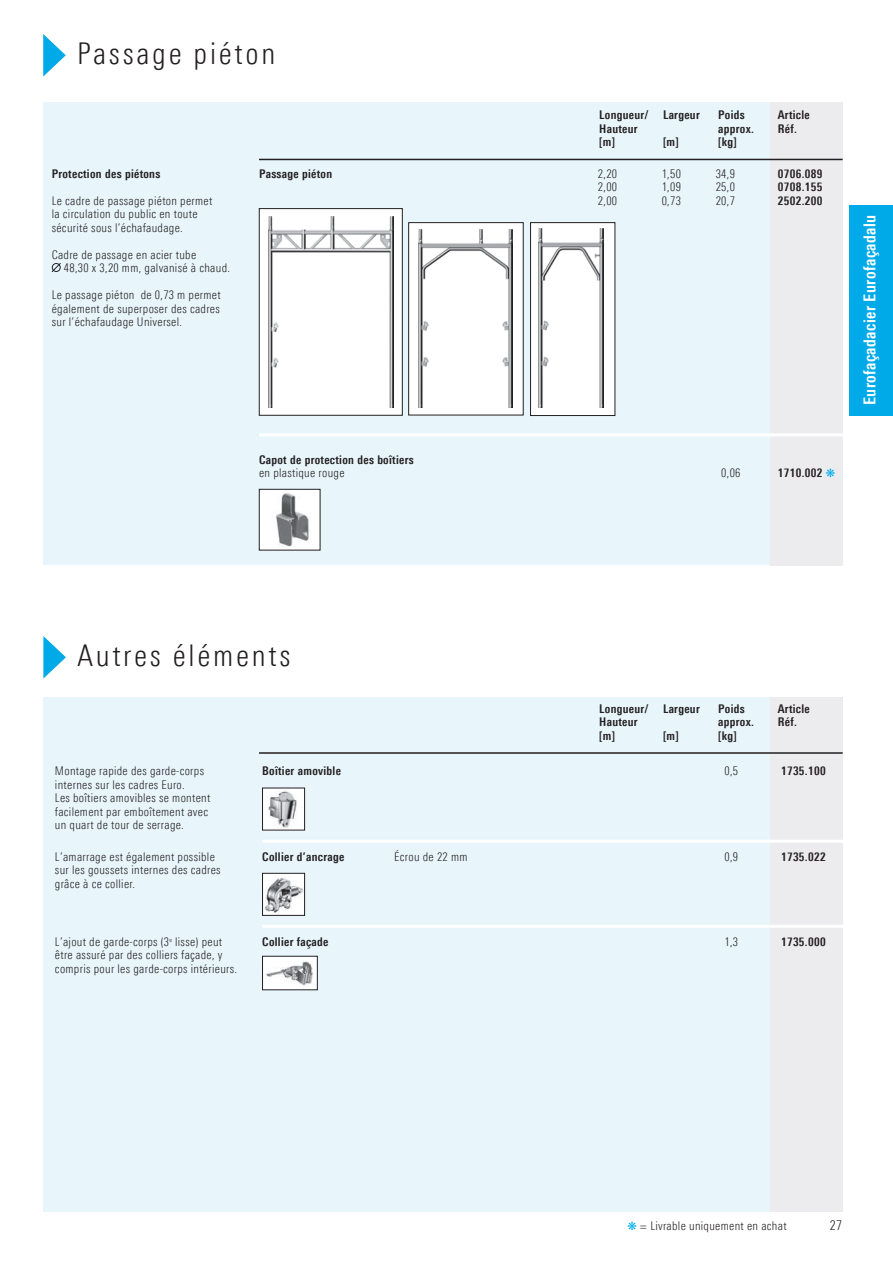
<style>
.page{position:relative;width:893px;height:1263px;background:#fff}
.page>*{position:absolute;margin:0;border:0;box-sizing:border-box;transform-origin:0 0}
.t1{font:300 30px "Linotype Univers 320 Cn";letter-spacing:.09em;color:#231f20}
.t2{font:700 16.5px "Linotype Univers 620 Cn";letter-spacing:.025em;color:#fff}
.t3{font:300 13.5px "Linotype Univers 320 Cn";color:#231f20}
.t4{font:300 12px/13.5px "Linotype Univers 320 Cn";letter-spacing:.025em;color:#231f20}
.t5{font:700 12px "Linotype Univers 620 Cn";letter-spacing:.025em;color:#231f20}
</style>
<div class="page">
<div style="left:849px;top:205px;width:44px;height:210px;background:#00aae9"></div>
<svg style="left:43px;top:636px;width:23px;height:42px"></svg>
<div style="left:43px;top:697px;width:800px;height:515px;background:#e8f6fc"></div>
<div style="left:770px;top:697px;width:73px;height:515px;background:#ececee"></div>
<div style="left:262px;top:788px;width:43px;height:42px;background:#fff"></div>
<img style="left:268px;top:791px;width:29px;height:37px">
<div style="left:262px;top:788px;width:43px;height:42px;border:1px solid #231f20"></div>
<img style="left:264px;top:875px;width:39px;height:38px">
<div style="left:262px;top:873px;width:43px;height:42px;border:1px solid #231f20"></div>
<hr style="left:262px;top:840px;width:609px;height:3px;background:#fff">
<svg style="left:43px;top:34px;width:23px;height:43px"></svg>
<hr style="left:262px;top:925px;width:609px;height:3px;background:#fff">
<img style="left:264px;top:958px;width:52px;height:30px">
<div style="left:262px;top:956px;width:56px;height:34px;border:1px solid #231f20"></div>
<div style="left:43px;top:102px;width:800px;height:463px;background:#e8f6fc"></div>
<div style="left:770px;top:102px;width:73px;height:463px;background:#ececee"></div>
<hr style="left:259px;top:159px;width:584px;height:1px;background:#231f20">
<svg style="left:51px;top:263px;width:10px;height:9px"></svg>
<div style="left:259px;top:209px;width:143px;height:206px;background:#fff"></div>
<img style="left:269px;top:217px;width:124px;height:191px">
<div style="left:259px;top:208px;width:144px;height:207px;border:1px solid #231f20"></div>
<hr style="left:259px;top:752px;width:584px;height:2px;background:#231f20">
<div style="left:259px;top:489px;width:61px;height:61px;background:#fff"></div>
<img style="left:276px;top:493px;width:33px;height:54px">
<div style="left:259px;top:489px;width:61px;height:61px;border:1px solid #231f20"></div>
<hr style="left:259px;top:433px;width:609px;height:3px;background:#fff">
<div style="left:409px;top:223px;width:114px;height:192px;background:#fff"></div>
<img style="left:418px;top:229px;width:95px;height:179px">
<div style="left:408px;top:222px;width:115px;height:193px;border:1px solid #231f20"></div>
<div style="left:531px;top:223px;width:84px;height:192px;background:#fff"></div>
<img style="left:539px;top:229px;width:65px;height:178px">
<div style="left:530px;top:222px;width:85px;height:194px;border:1px solid #231f20"></div>
<h1 class="t1" style="left:77px;top:36px;width:200px">Passage piéton</h1>
<p class="t5" style="left:599px;top:108px;width:102px">Longueur/ Largeur</p>
<p class="t5" style="left:718px;top:108px;width:28px">Poids</p>
<p class="t5" style="left:778px;top:108px;width:34px">Article</p>
<p class="t5" style="left:599px;top:121px;width:40px">Hauteur</p>
<p class="t5" style="left:718px;top:121px;width:37px">approx.</p>
<p class="t5" style="left:778px;top:121px;width:21px">Réf.</p>
<p class="t5" style="left:599px;top:135px;width:17px">[m]</p>
<p class="t5" style="left:663px;top:135px;width:17px">[m]</p>
<p class="t5" style="left:718px;top:135px;width:20px">[kg]</p>
<p class="t5" style="left:52px;top:166px;width:110px">Protection des piétons</p>
<p class="t4" style="left:52px;top:193px;width:162px">Le cadre de passage piéton permet la circulation du public en toute sécurité sous l’échafaudage.</p>
<p class="t4" style="left:64px;top:247px;width:168px;text-indent:-12px">Cadre de passage en acier tube<br>48,30 x 3,20 mm, galvanisé à chaud.</p>
<p class="t4" style="left:52px;top:288px;width:171px;text-align:justify">Le passage piéton de 0,73 m permet également de superposer des cadres sur l’échafaudage Universel.</p>
<p class="t5" style="left:259px;top:166px;width:75px">Passage piéton</p>
<p class="t4" style="left:598px;top:166px;width:21px">2,20</p>
<p class="t4" style="left:662px;top:166px;width:21px">1,50</p>
<p class="t4" style="left:716px;top:166px;width:21px">34,9</p>
<p class="t5" style="left:778px;top:166px;width:46px">0706.089</p>
<p class="t4" style="left:598px;top:180px;width:21px">2,00</p>
<p class="t4" style="left:662px;top:180px;width:21px">1,09</p>
<p class="t4" style="left:716px;top:180px;width:21px">25,0</p>
<p class="t5" style="left:778px;top:180px;width:46px">0708.155</p>
<p class="t4" style="left:598px;top:193px;width:21px">2,00</p>
<p class="t4" style="left:662px;top:193px;width:21px">0,73</p>
<p class="t4" style="left:716px;top:193px;width:21px">20,7</p>
<p class="t5" style="left:778px;top:193px;width:46px">2502.200</p>
<p class="t5" style="left:259px;top:452px;width:156px">Capot de protection des boîtiers</p>
<p class="t4" style="left:259px;top:466px;width:87px">en plastique rouge</p>
<p class="t4" style="left:721px;top:466px;width:21px">0,06</p>
<p class="t5" style="left:778px;top:466px;width:46px">1710.002</p>
<h2 class="t2" style="left:860px;top:405px;width:192px;rotate:-90deg">Eurofaçadacier Eurofaçadalu</h2>
<h1 class="t1" style="left:77px;top:638px;width:215px">Autres éléments</h1>
<p class="t5" style="left:599px;top:701px;width:102px">Longueur/ Largeur</p>
<p class="t5" style="left:718px;top:701px;width:28px">Poids</p>
<p class="t5" style="left:778px;top:701px;width:34px">Article</p>
<p class="t5" style="left:599px;top:715px;width:40px">Hauteur</p>
<p class="t5" style="left:718px;top:715px;width:37px">approx.</p>
<p class="t5" style="left:778px;top:715px;width:21px">Réf.</p>
<p class="t5" style="left:599px;top:728px;width:17px">[m]</p>
<p class="t5" style="left:663px;top:728px;width:17px">[m]</p>
<p class="t5" style="left:718px;top:728px;width:20px">[kg]</p>
<p class="t4" style="left:55px;top:764px;width:157px">Montage rapide des garde-corps internes sur les cadres Euro.<br>Les boîtiers amovibles se montent facilement par emboîtement avec un quart de tour de serrage.</p>
<p class="t4" style="left:55px;top:849px;width:167px">L’amarrage est également possible sur les goussets internes des cadres grâce à ce collier.</p>
<p class="t5" style="left:262px;top:764px;width:80px">Boîtier amovible</p>
<p class="t4" style="left:724px;top:764px;width:15px">0,5</p>
<p class="t5" style="left:781px;top:764px;width:46px">1735.100</p>
<p class="t5" style="left:262px;top:849px;width:84px">Collier d’ancrage</p>
<p class="t4" style="left:394px;top:849px;width:75px">Écrou de 22 mm</p>
<p class="t4" style="left:724px;top:849px;width:15px">0,9</p>
<p class="t5" style="left:781px;top:849px;width:46px">1735.022</p>
<p class="t4" style="left:55px;top:934px;width:184px">L’ajout de garde-corps (3<sup>e</sup> lisse) peut être assuré par des colliers façade, y compris pour les garde-corps intérieurs.</p>
<p class="t5" style="left:262px;top:934px;width:68px">Collier façade</p>
<p class="t4" style="left:724px;top:934px;width:15px">1,3</p>
<p class="t5" style="left:781px;top:934px;width:46px">1735.000</p>
<p class="t4" style="left:640px;top:1219px;width:148px">= Livrable uniquement en achat</p>
<p class="t3" style="left:830px;top:1218px;width:14px">27</p>
</div>
